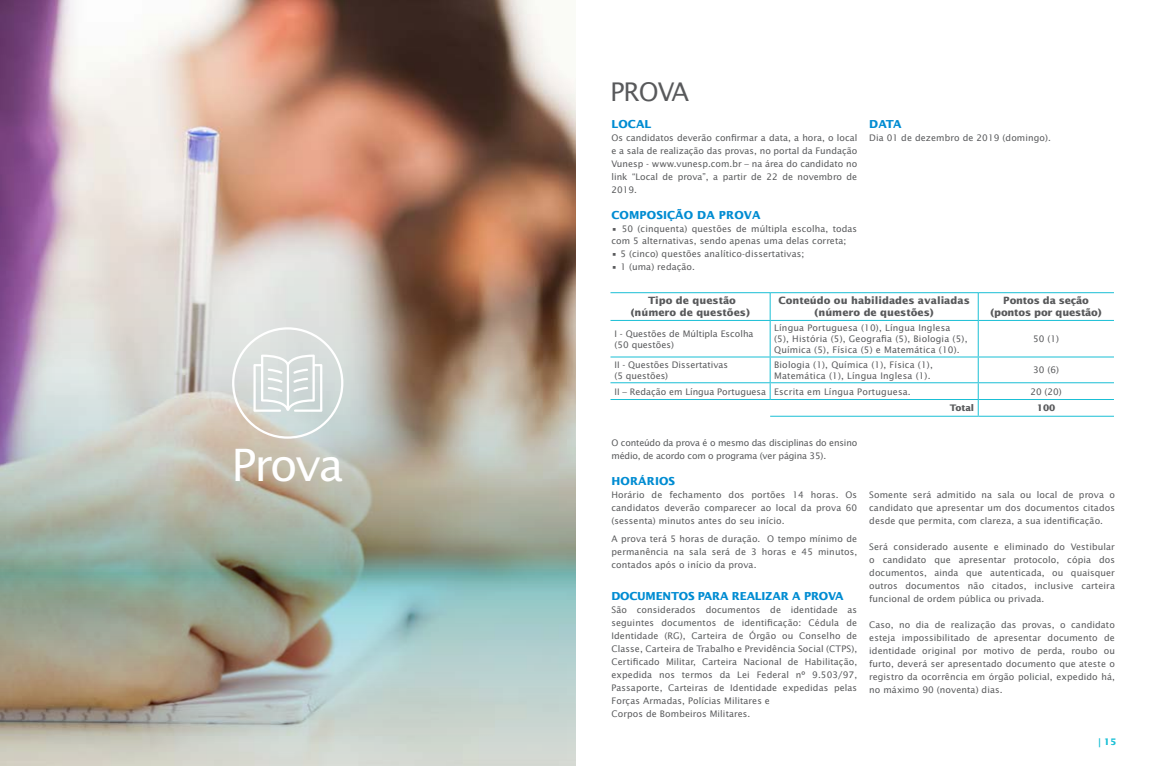
<style>
.page{position:relative;width:1151px;height:766px;background:#fff}
.page>*{position:absolute;margin:0;border:0;box-sizing:border-box;transform-origin:0 0}
.t1{font:44.5px "Lucida Sans Std";letter-spacing:-.04em;color:#fff}
.t2{font:25.6px "Lucida Sans Std";letter-spacing:-.04em;color:#58595b}
.t3{font:700 11px "Lucida Sans Std";letter-spacing:.01em;color:#008cd2}
.t4{font:700 11px "Lucida Sans Std";letter-spacing:-.02em;color:#008cd2}
.t5{font:700 10px/12px "Lucida Sans Std";color:#58595b;text-align:center}
.t6{font:700 10px/12px "Lucida Sans Std";letter-spacing:-.02em;color:#58595b;text-align:center}
.t7{font:9px/13px "Lucida Sans Std";letter-spacing:.01em;color:#58595b;text-align:justify}
.t8{font:9px/13px "Lucida Sans Std";letter-spacing:-.02em;color:#58595b}
.t9{font:700 9px "Lucida Sans Std";color:#58595b}
.t10{font:700 9px "Lucida Sans Std";color:#1abfd5}
</style>
<div class="page">
<img style="left:0;top:0;width:571px;height:82px">
<img style="left:0;top:82px;width:575px;height:683px">
<svg style="left:232px;top:327px;width:111px;height:111px;background:#dadedc"></svg>
<hr style="left:610px;top:292px;width:160px;height:1px;background:#1abfd5">
<hr style="left:770px;top:292px;width:208px;height:1px;background:#1abfd5">
<hr style="left:978px;top:292px;width:136px;height:1px;background:#1abfd5">
<svg style="left:770px;top:293px;width:1px;height:27px"></svg>
<svg style="left:978px;top:293px;width:1px;height:27px"></svg>
<hr style="left:610px;top:320px;width:160px;height:1px;background:#1abfd5">
<hr style="left:770px;top:320px;width:208px;height:1px;background:#1abfd5">
<hr style="left:770px;top:321px;width:1px;height:35px;background:#1abfd5">
<hr style="left:978px;top:320px;width:136px;height:1px;background:#1abfd5">
<hr style="left:978px;top:321px;width:1px;height:35px;background:#1abfd5">
<hr style="left:610px;top:356px;width:160px;height:1px;background:#1abfd5">
<hr style="left:770px;top:356px;width:208px;height:1px;background:#1abfd5">
<hr style="left:978px;top:356px;width:136px;height:1px;background:#1abfd5">
<hr style="left:610px;top:382px;width:160px;height:1px;background:#1abfd5">
<hr style="left:770px;top:382px;width:208px;height:1px;background:#1abfd5">
<svg style="left:770px;top:357px;width:1px;height:42px"></svg>
<hr style="left:978px;top:382px;width:136px;height:1px;background:#1abfd5">
<hr style="left:978px;top:399px;width:136px;height:1px;background:#1abfd5">
<hr style="left:770px;top:415px;width:208px;height:1px;background:#1abfd5">
<hr style="left:978px;top:415px;width:136px;height:1px;background:#1abfd5">
<svg style="left:978px;top:357px;width:1px;height:58px"></svg>
<hr style="left:610px;top:399px;width:160px;height:1px;background:#1abfd5">
<hr style="left:770px;top:399px;width:208px;height:1px;background:#1abfd5">
<h1 class="t1" style="left:232px;top:439px;width:114px">Prova</h1>
<h2 class="t2" style="left:610px;top:77px;width:80px">PROVA</h2>
<p class="t3" style="left:611px;top:118px;width:41px">LOCAL</p>
<p class="t7" style="left:611px;top:132px;width:247px">Os candidatos deverão confirmar a data, a hora, o local e a sala de realização das provas, no portal da Fundação Vunesp - www.vunesp.com.br – na área do candidato no link “Local de prova”, a partir de 22 de novembro de 2019.</p>
<p class="t3" style="left:611px;top:209px;width:151px">COMPOSIÇÃO DA PROVA</p>
<p class="t7" style="left:611px;top:223px;width:247px;line-height:12px">• 50 (cinquenta) questões de múltipla escolha, todas com 5 alternativas, sendo apenas uma delas correta;</p>
<p class="t7" style="left:611px;top:248px;width:194px">• 5 (cinco) questões analítico-dissertativas;</p>
<p class="t7" style="left:611px;top:261px;width:85px">• 1 (uma) redação.</p>
<p class="t3" style="left:869px;top:118px;width:34px">DATA</p>
<p class="t7" style="left:869px;top:132px;width:183px">Dia 01 de dezembro de 2019 (domingo).</p>
<p class="t5" style="left:631px;top:295px;width:121px">Tipo de questão (número de questões)</p>
<p class="t5" style="left:778px;top:295px;width:193px">Conteúdo ou habilidades avaliadas (número de questões)</p>
<p class="t6" style="left:990px;top:295px;width:113px">Pontos da seção (pontos por questão)</p>
<p class="t7" style="left:614px;top:328px;width:141px;line-height:10.8px">I - Questões de Múltipla Escolha (50 questões)</p>
<p class="t7" style="left:774px;top:323px;width:195px;line-height:10.8px;text-align:left">Língua Portuguesa (10), Língua Inglesa (5), História (5), Geografia (5), Biologia (5),<br>Química (5), Física (5) e Matemática (10).</p>
<p class="t7" style="left:1033px;top:332px;width:27px">50 (1)</p>
<p class="t7" style="left:614px;top:359px;width:115px;line-height:10.8px">II - Questões Dissertativas (5 questões)</p>
<p class="t7" style="left:774px;top:359px;width:160px;line-height:10.8px">Biologia (1), Química (1), Física (1),<br>Matemática (1), Língua Inglesa (1).</p>
<p class="t7" style="left:1033px;top:363px;width:27px">30 (6)</p>
<p class="t7" style="left:614px;top:385px;width:298px">II – Redação em Língua Portuguesa Escrita em Língua Portuguesa.</p>
<p class="t7" style="left:1030px;top:385px;width:33px">20 (20)</p>
<p class="t9" style="left:950px;top:403px;width:26px">Total</p>
<p class="t9" style="left:1037px;top:403px;width:20px">100</p>
<p class="t8" style="left:611px;top:436px;width:247px">O conteúdo da prova é o mesmo das disciplinas do ensino médio, de acordo com o programa (ver página 35).</p>
<p class="t3" style="left:611px;top:474px;width:65px">HORÁRIOS</p>
<p class="t7" style="left:611px;top:488px;width:247px">Horário de fechamento dos portões 14 horas. Os candidatos deverão comparecer ao local da prova 60 (sessenta) minutos antes do seu início.</p>
<p class="t7" style="left:611px;top:532px;width:247px">A prova terá 5 horas de duração. O tempo mínimo de permanência na sala será de 3 horas e 45 minutos, contados após o início da prova.</p>
<p class="t4" style="left:611px;top:589px;width:234px">DOCUMENTOS PARA REALIZAR A PROVA</p>
<p class="t7" style="left:611px;top:603px;width:247px;text-align:left">São considerados documentos de identidade as seguintes documentos de identificação: Cédula de Identidade (RG), Carteira de Órgão ou Conselho de Classe, Carteira de Trabalho e Previdência Social (CTPS), Certificado Militar, Carteira Nacional de Habilitação, expedida nos termos da Lei Federal nº 9.503/97, Passaporte, Carteiras de Identidade expedidas pelas Forças Armadas, Polícias Militares e<br>Corpos de Bombeiros Militares.</p>
<p class="t7" style="left:869px;top:488px;width:247px">Somente será admitido na sala ou local de prova o candidato que apresentar um dos documentos citados desde que permita, com clareza, a sua identificação.</p>
<p class="t7" style="left:869px;top:540px;width:247px">Será considerado ausente e eliminado do Vestibular o candidato que apresentar protocolo, cópia dos documentos, ainda que autenticada, ou quaisquer outros documentos não citados, inclusive carteira funcional de ordem pública ou privada.</p>
<p class="t7" style="left:869px;top:618px;width:247px">Caso, no dia de realização das provas, o candidato esteja impossibilitado de apresentar documento de identidade original por motivo de perda, roubo ou furto, deverá ser apresentado documento que ateste o registro da ocorrência em órgão policial, expedido há, no máximo 90 (noventa) dias.</p>
<p class="t10" style="left:1098px;top:736px;width:19px">| 15</p>
</div>
